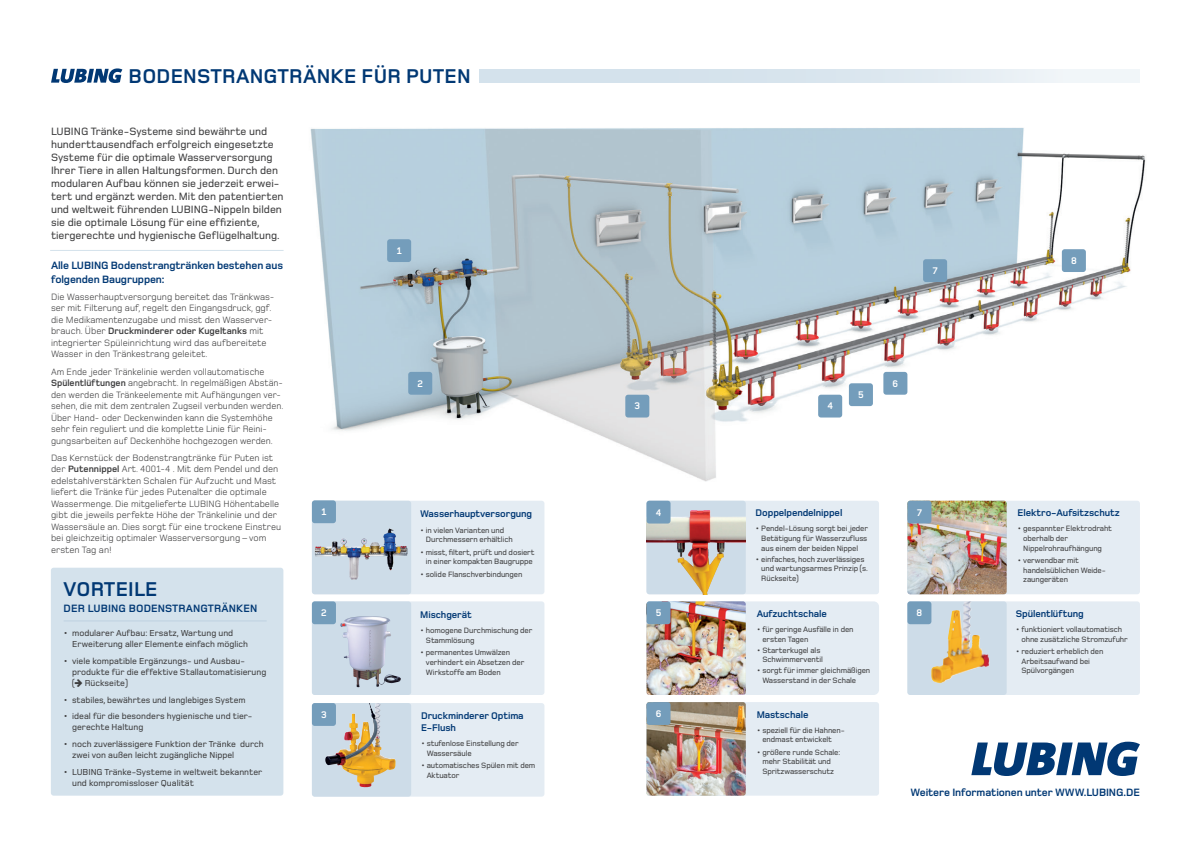
<style>
.page{position:relative;width:1191px;height:842px;background:#fff}
.page>*{position:absolute;margin:0;border:0;box-sizing:border-box;transform-origin:0 0}
.t1{font:700 20.7px "Foundry Monoline";letter-spacing:.01em;color:#013874}
.t2{font:500 11px/13px "Foundry Monoline";color:#3e3e3f}
.t3{font:700 11px/13.2px "Foundry Monoline";letter-spacing:-.01em;color:#013874}
.t4{font:700 11px "Foundry Monoline";letter-spacing:.01em;color:#013874}
.t5{font:700 10px/12px "Foundry Monoline";letter-spacing:-.01em;color:#013874}
.t6{font:700 10px "Foundry Monoline";color:#fff}
.t7{font:9.5px/11.5px "Foundry Monoline";color:#3e3e3f}
.t8{font:500 9px/11px "Foundry Monoline";color:#3e3e3f}
.t9{font:500 8px/9.6px "Foundry Monoline";letter-spacing:-.015em;color:#3e3e3f}
.s1{font-weight:700}
</style>
<div class="page">
<svg style="left:971px;top:742px;width:169px;height:34px"></svg>
<div style="left:646px;top:501px;width:233px;height:93px;background:#e4ecf3;border-radius:3px"></div>
<div style="left:312px;top:501px;width:232px;height:93px;background:#e4ecf3;border-radius:3px"></div>
<div style="left:312px;top:601px;width:232px;height:94px;background:#e4ecf3;border-radius:3px"></div>
<div style="left:312px;top:703px;width:232px;height:94px;background:#e4ecf3;border-radius:3px"></div>
<div style="left:649px;top:604px;width:227px;height:88px;background:#e4ecf3;border-radius:3px"></div>
<div style="left:646px;top:601px;width:233px;height:94px;border:5px solid #e4ecf3;border-radius:3px"></div>
<div style="left:907px;top:601px;width:233px;height:94px;background:#e4ecf3;border-radius:3px"></div>
<div style="left:907px;top:501px;width:233px;height:93px;background:#e4ecf3;border-radius:3px"></div>
<div style="left:646px;top:702px;width:233px;height:94px;background:#e4ecf3;border-radius:3px"></div>
<div style="left:51px;top:568px;width:232px;height:228px;background:#d4e2ec;border-radius:3px"></div>
<div style="left:312px;top:501px;width:99px;height:93px;background:#cddce8;border-radius:3px"></div>
<img style="left:312px;top:522px;width:96px;height:58px">
<div style="left:646px;top:501px;width:99px;height:93px;background:#cddce8;border-radius:3px"></div>
<img style="left:646px;top:510px;width:100px;height:84px">
<div style="left:312px;top:500px;width:24px;height:23px;background:#749dbb;border-radius:3px"></div>
<div style="left:312px;top:601px;width:99px;height:94px;background:#cddce8;border-radius:3px"></div>
<img style="left:340px;top:616px;width:61px;height:71px">
<div style="left:312px;top:601px;width:24px;height:23px;background:#749dbb;border-radius:3px"></div>
<img style="left:907px;top:501px;width:99px;height:93px">
<img style="left:646px;top:601px;width:99px;height:94px">
<svg style="left:312px;top:703px;width:99px;height:94px;background:#cbc8ba"></svg>
<img style="left:364px;top:703px;width:11px;height:35px">
<div style="left:907px;top:601px;width:99px;height:94px;background:#cddce8;border-radius:3px"></div>
<img style="left:931px;top:601px;width:59px;height:82px">
<div style="left:646px;top:501px;width:24px;height:22px;background:#749dbb;border-radius:3px"></div>
<img style="left:646px;top:702px;width:100px;height:94px">
<div style="left:312px;top:703px;width:24px;height:23px;background:#749dbb;border-radius:3px"></div>
<div style="left:646px;top:601px;width:24px;height:23px;background:#749dbb;border-radius:3px"></div>
<div style="left:907px;top:501px;width:24px;height:22px;background:#749dbb;border-radius:3px"></div>
<div style="left:907px;top:601px;width:24px;height:23px;background:#749dbb;border-radius:3px"></div>
<img style="left:283px;top:128px;width:863px;height:354px">
<div style="left:387px;top:239px;width:24px;height:23px;background:#749dbb;border-radius:3px"></div>
<div style="left:408px;top:372px;width:24px;height:23px;background:#749dbb;border-radius:3px"></div>
<div style="left:625px;top:395px;width:24px;height:22px;background:#749dbb;border-radius:3px"></div>
<div style="left:818px;top:395px;width:24px;height:22px;background:#749dbb;border-radius:3px"></div>
<div style="left:883px;top:372px;width:24px;height:23px;background:#749dbb;border-radius:3px"></div>
<div style="left:849px;top:383px;width:24px;height:23px;background:#749dbb;border-radius:3px"></div>
<div style="left:923px;top:259px;width:24px;height:23px;background:#749dbb;border-radius:3px"></div>
<div style="left:1061px;top:249px;width:24px;height:23px;background:#749dbb;border-radius:3px"></div>
<div style="left:646px;top:702px;width:24px;height:23px;background:#749dbb;border-radius:3px"></div>
<svg style="left:51px;top:68px;width:71px;height:15px"></svg>
<hr style="left:50px;top:250px;width:233px;height:1px;background:#d4e2ec">
<hr style="left:64px;top:620px;width:203px;height:1px;background:#bed1e1">
<svg style="left:479px;top:69px;width:661px;height:14px;background:#dde8ef"></svg>
<h1 class="t1" style="left:129px;top:65px;width:344px">BODENSTRANGTRÄNKE FÜR PUTEN</h1>
<p class="t2" style="left:51px;top:125px;width:234px">LUBING Tränke-Systeme sind bewährte und hunderttausendfach erfolgreich eingesetzte Systeme für die optimale Wasserversorgung Ihrer Tiere in allen Haltungsformen. Durch den modularen Aufbau können sie jederzeit erwei&shy;tert und ergänzt werden. Mit den patentierten und weltweit führenden LUBING-Nippeln bilden sie die optimale Lösung für eine effiziente, tiergerechte und hygienische Geflügelhaltung.</p>
<p class="t3" style="left:51px;top:260px;width:233px">Alle LUBING Bodenstrangtränken bestehen aus folgenden Baugruppen:</p>
<p class="t7" style="left:51px;top:291px;width:225px">Die Wasserhauptversorgung bereitet das Tränkwas&shy;ser mit Filterung auf, regelt den Eingangsdruck, ggf. die Medikamentenzugabe und misst den Wasserver&shy;brauch. Über <span class="s1">Druckminderer oder Kugeltanks</span> mit integrierter Spüleinrichtung wird das aufbereitete Wasser in den Tränkestrang geleitet.</p>
<p class="t7" style="left:51px;top:366px;width:234px">Am Ende jeder Tränkelinie werden vollautomatische <span class="s1">Spülentlüftungen</span> angebracht. In regelmäßigen Abstän&shy;den werden die Tränkeelemente mit Aufhängungen ver&shy;sehen, die mit dem zentralen Zugseil verbunden werden.<br>Über Hand- oder Deckenwinden kann die Systemhöhe sehr fein reguliert und die komplette Linie für Reini&shy;gungsarbeiten auf Deckenhöhe hochgezogen werden.</p>
<p class="t7" style="left:51px;top:452px;width:232px">Das Kernstück der Bodenstrangtränke für Puten ist der <span class="s1">Putennippel</span> Art. 4001-4 . Mit dem Pendel und den edelstahlverstärkten Schalen für Aufzucht und Mast liefert die Tränke für jedes Putenalter die optimale Wassermenge. Die mitgelieferte LUBING Höhentabelle gibt die jeweils perfekte Höhe der Tränkelinie und der Wassersäule an. Dies sorgt für eine trockene Einstreu bei gleichzeitig optimaler Wasserversorgung – vom ersten Tag an!</p>
<h1 class="t1" style="left:64px;top:578px;width:95px">VORTEILE</h1>
<p class="t4" style="left:64px;top:602px;width:195px">DER LUBING BODENSTRANGTRÄNKEN</p>
<p class="t8" style="left:72px;top:628px;width:177px;text-indent:-9px">• modularer Aufbau: Ersatz, Wartung und<br>Erweiterung aller Elemente einfach möglich</p>
<p class="t8" style="left:72px;top:656px;width:196px;text-indent:-9px">• viele kompatible Ergänzungs- und Ausbau&shy;produkte für die effektive Stallautomatisierung ( Rückseite)</p>
<p class="t8" style="left:64px;top:695px;width:183px">• stabiles, bewährtes und langlebiges System</p>
<p class="t8" style="left:72px;top:711px;width:180px;text-indent:-9px">• ideal für die besonders hygienische und tier&shy;gerechte Haltung</p>
<p class="t8" style="left:72px;top:739px;width:193px;text-indent:-9px">• noch zuverlässigere Funktion der Tränke durch zwei von außen leicht zugängliche Nippel</p>
<p class="t8" style="left:72px;top:767px;width:192px;text-indent:-9px">• LUBING Tränke-Systeme in weltweit bekannter und kompromissloser Qualität</p>
<p class="t6" style="left:321px;top:506px;width:6px">1</p>
<p class="t6" style="left:321px;top:608px;width:7px">2</p>
<p class="t6" style="left:321px;top:709px;width:7px">3</p>
<p class="t6" style="left:397px;top:245px;width:6px">1</p>
<p class="t6" style="left:417px;top:378px;width:7px">2</p>
<p class="t5" style="left:420px;top:509px;width:113px">Wasserhauptversorgung</p>
<p class="t9" style="left:426px;top:526px;width:88px;text-indent:-6px">• in vielen Varianten und<br>Durchmessern erhältlich</p>
<p class="t9" style="left:420px;top:548px;width:116px;text-align:center">• misst, filtert, prüft und dosiert in einer kompakten Baugruppe</p>
<p class="t9" style="left:420px;top:570px;width:104px">• solide Flanschverbindungen</p>
<p class="t5" style="left:420px;top:609px;width:53px">Mischgerät</p>
<p class="t9" style="left:426px;top:626px;width:108px;text-indent:-6px">• homogene Durchmischung der<br>Stammlösung</p>
<p class="t9" style="left:426px;top:648px;width:100px;text-indent:-6px">• permanentes Umwälzen verhindert ein Absetzen der<br>Wirkstoffe am Boden</p>
<p class="t5" style="left:421px;top:710px;width:104px">Druckminderer Optima<br>E-Flush</p>
<p class="t9" style="left:427px;top:739px;width:93px;text-indent:-6px">• stufenlose Einstellung der<br>Wassersäule</p>
<p class="t9" style="left:427px;top:761px;width:110px;text-indent:-6px">• automatisches Spülen mit dem<br>Aktuator</p>
<p class="t6" style="left:932px;top:265px;width:6px">7</p>
<p class="t6" style="left:1071px;top:255px;width:7px">8</p>
<p class="t6" style="left:634px;top:401px;width:7px">3</p>
<p class="t6" style="left:827px;top:401px;width:7px">4</p>
<p class="t6" style="left:858px;top:389px;width:7px">5</p>
<p class="t6" style="left:892px;top:378px;width:7px">6</p>
<p class="t6" style="left:655px;top:507px;width:7px">4</p>
<p class="t5" style="left:755px;top:507px;width:88px">Doppelpendelnippel</p>
<p class="t9" style="left:761px;top:524px;width:108px;text-align:justify;text-indent:-6px">• Pendel-Lösung sorgt bei jeder Betätigung für Wasserzufluss aus einem der beiden Nippel</p>
<p class="t9" style="left:761px;top:555px;width:108px;text-indent:-6px">• einfaches, hoch zuverlässiges und wartungsarmes Prinzip (s.<br>Rückseite)</p>
<p class="t6" style="left:917px;top:507px;width:6px">7</p>
<p class="t5" style="left:1017px;top:507px;width:104px">Elektro-Aufsitzschutz</p>
<p class="t9" style="left:1023px;top:524px;width:90px;text-indent:-6px">• gespannter Elektrodraht oberhalb der<br>Nippelrohraufhängung</p>
<p class="t9" style="left:1023px;top:556px;width:83px;text-indent:-6px">• verwendbar mit handelsüblichen Weide&shy;zaungeräten</p>
<p class="t6" style="left:655px;top:608px;width:7px">5</p>
<p class="t5" style="left:756px;top:608px;width:72px">Aufzuchtschale</p>
<p class="t9" style="left:762px;top:625px;width:93px;text-indent:-6px">• für geringe Ausfälle in den ersten Tagen</p>
<p class="t9" style="left:762px;top:646px;width:62px;text-indent:-6px">• Starterkugel als<br>Schwimmerventil</p>
<p class="t9" style="left:762px;top:666px;width:109px;text-indent:-6px">• sorgt für immer gleichmäßigen<br>Wasserstand in der Schale</p>
<p class="t6" style="left:916px;top:608px;width:7px">8</p>
<p class="t5" style="left:1015px;top:608px;width:70px">Spülentlüftung</p>
<p class="t9" style="left:1021px;top:625px;width:108px;text-indent:-6px">• funktioniert vollautomatisch ohne zusätzliche Stromzufuhr</p>
<p class="t9" style="left:1021px;top:647px;width:83px;text-indent:-6px">• reduziert erheblich den<br>Arbeitsaufwand bei<br>Spülvorgängen</p>
<p class="t6" style="left:655px;top:708px;width:7px">6</p>
<p class="t5" style="left:756px;top:709px;width:53px">Mastschale</p>
<p class="t9" style="left:756px;top:726px;width:87px;text-align:center">• speziell für die Hahnen--- endmast entwickelt</p>
<p class="t9" style="left:756px;top:748px;width:85px;text-align:center">• größere runde Schale: mehr Stabilität und<br>Spritzwasserschutz</p>
<p class="t3" style="left:910px;top:786px;width:231px">Weitere Informationen unter WWW.LUBING.DE</p>
</div>
